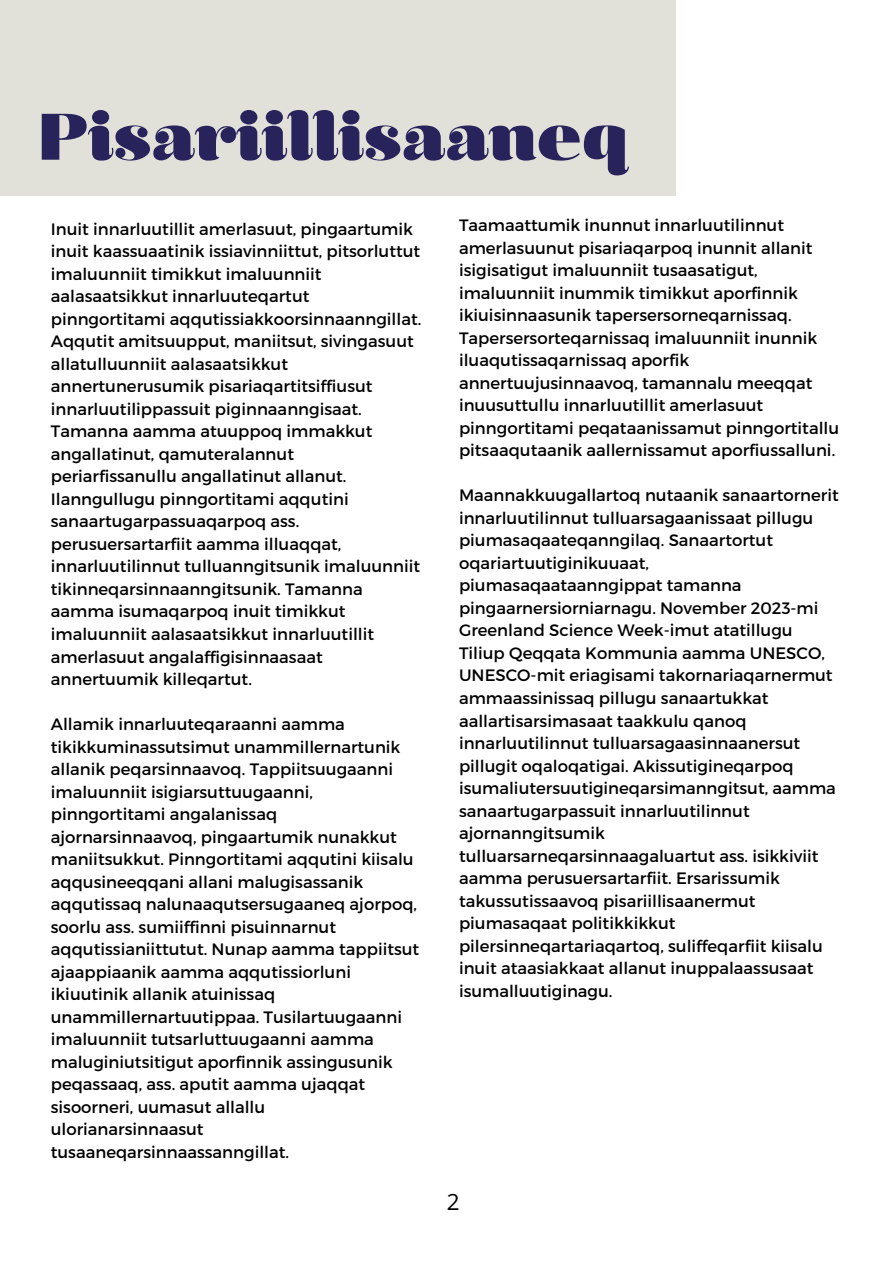
<style>
.page{position:relative;width:893px;height:1264px;background:#fff}
.page>*{position:absolute;margin:0;border:0;box-sizing:border-box;transform-origin:0 0}
.t1{font:82.8px "Olivia";color:#29235c}
.t2{font:22.5px "Open Sans";color:#000}
.t3{font:16.5px/22.5px "Montserrat";color:#000}
</style>
<div class="page">
<div style="left:0;top:0;width:675px;height:195px;background:#e1e0d9"></div>
<p class="t1" style="left:38px;top:94px;width:593px">Pisariillisaaneq</p>
<h1 class="t3" style="left:51px;top:217px;width:372px">Inuit innarluutillit amerlasuut, pingaartumik inuit kaassuaatinik issiavinniittut, pitsorluttut imaluunniit timikkut imaluunniit aalasaatsikkut innarluuteqartut pinngortitami aqqutissiakkoorsinnaanngillat.<br>Aqqutit amitsuupput, maniitsut, sivingasuut allatulluunniit aalasaatsikkut annertunerusumik pisariaqartitsiffiusut innarluutilippassuit piginnaanngisaat.<br>Tamanna aamma atuuppoq immakkut angallatinut, qamuteralannut periarfissanullu angallatinut allanut.<br>Ilanngullugu pinngortitami aqqutini sanaartugarpassuaqarpoq ass. perusuersartarfiit aamma illuaqqat, innarluutilinnut tulluanngitsunik imaluunniit tikinneqarsinnaanngitsunik. Tamanna aamma isumaqarpoq inuit timikkut imaluunniit aalasaatsikkut innarluutillit amerlasuut angalaffigisinnaasaat annertuumik killeqartut.</h1>
<p class="t3" style="left:51px;top:712px;width:370px">Allamik innarluuteqaraanni aamma tikikkuminassutsimut unammillernartunik allanik peqarsinnaavoq. Tappiitsuugaanni imaluunniit isigiarsuttuugaanni, pinngortitami angalanissaq ajornarsinnaavoq, pingaartumik nunakkut maniitsukkut. Pinngortitami aqqutini kiisalu aqqusineeqqani allani malugisassanik aqqutissaq nalunaaqutsersugaaneq ajorpoq, soorlu ass. sumiiffinni pisuinnarnut aqqutissianiittutut. Nunap aamma tappiitsut ajaappiaanik aamma aqqutissiorluni ikiuutinik allanik atuinissaq unammillernartuutippaa. Tusilartuugaanni imaluunniit tutsarluttuugaanni aamma maluginiutsitigut aporfinnik assingusunik peqassaaq, ass. aputit aamma ujaqqat sisoorneri, uumasut allallu ulorianarsinnaasut tusaaneqarsinnaassanngillat.</p>
<p class="t3" style="left:459px;top:213px;width:381px">Taamaattumik inunnut innarluutilinnut amerlasuunut pisariaqarpoq inunnit allanit isigisatigut imaluunniit tusaasatigut, imaluunniit inummik timikkut aporfinnik ikiuisinnaasunik tapersersorneqarnissaq.<br>Tapersersorteqarnissaq imaluunniit inunnik iluaqutissaqarnissaq aporfik annertuujusinnaavoq, tamannalu meeqqat inuusuttullu innarluutillit amerlasuut pinngortitami peqataanissamut pinngortitallu pitsaaqutaanik aallernissamut aporfiussalluni.</p>
<p class="t3" style="left:459px;top:483px;width:381px">Maannakkuugallartoq nutaanik sanaartornerit innarluutilinnut tulluarsagaanissaat pillugu piumasaqaateqanngilaq. Sanaartortut oqariartuutiginikuuaat, piumasaqaataanngippat tamanna pingaarnersiorniarnagu. November 2023-mi Greenland Science Week-imut atatillugu Tiliup Qeqqata Kommunia aamma UNESCO, UNESCO-mit eriagisami takornariaqarnermut ammaassinissaq pillugu sanaartukkat aallartisarsimasaat taakkulu qanoq innarluutilinnut tulluarsagaasinnaanersut pillugit oqaloqatigai. Akissutigineqarpoq isumaliutersuutigineqarsimanngitsut, aamma sanaartugarpassuit innarluutilinnut ajornanngitsumik tulluarsarneqarsinnaagaluartut ass. isikkiviit aamma perusuersartarfiit. Ersarissumik takussutissaavoq pisariillisaanermut piumasaqaat politikkikkut pilersinneqartariaqartoq, suliffeqarfiit kiisalu inuit ataasiakkaat allanut inuppalaassusaat isumalluutiginagu.</p>
<p class="t2" style="left:446px;top:1185px;width:14px">2</p>
</div>
